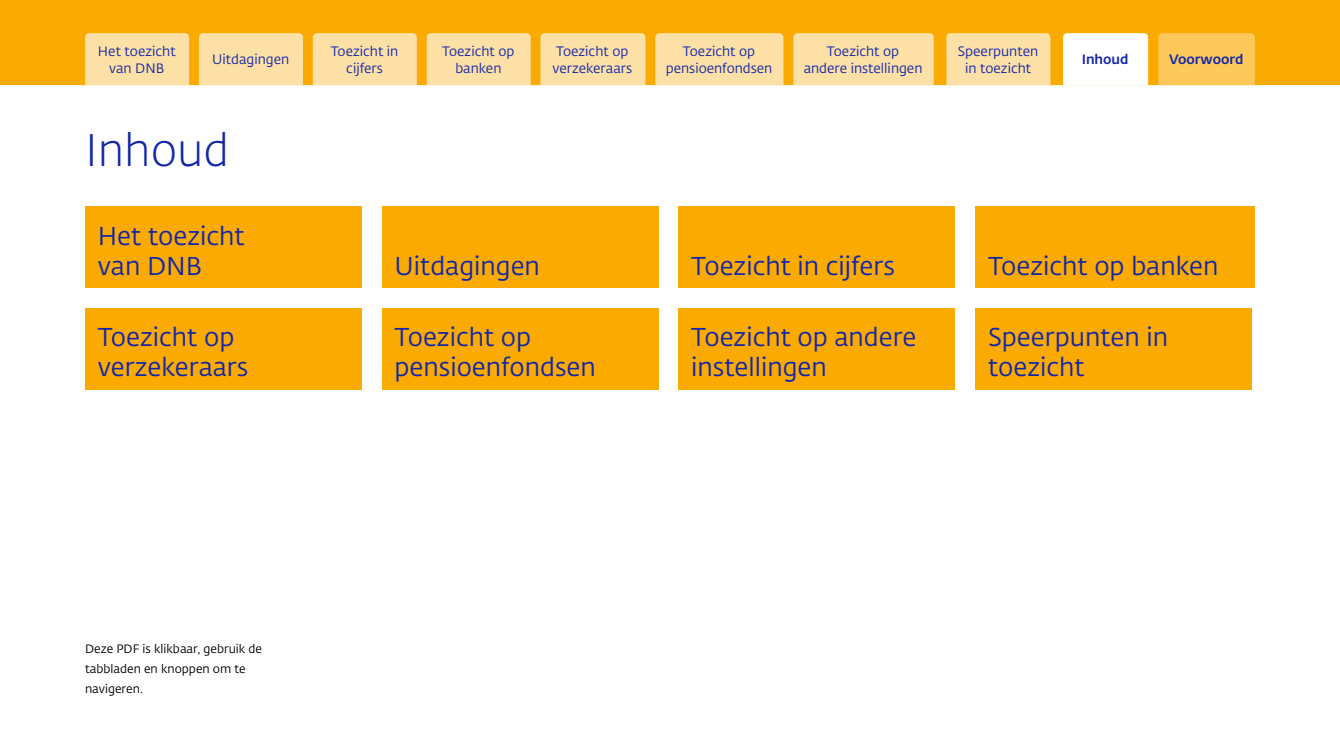
<style>
.page{position:relative;width:1340px;height:754px;background:#fff}
.page>*{position:absolute;margin:0;border:0;box-sizing:border-box;transform-origin:0 0}
.t1{font:300 45px "DNB Fedra";color:#1226aa}
.t2{font:25.5px/30px "DNB Fedra";color:#1226aa}
.t3{font:13.5px/16.5px "DNB Fedra";color:#1226aa;text-align:center}
.t4{font:500 13.5px "DNB Fedra";color:#1226aa}
.t5{font:12px/20.2px "DNB Fedra";color:#000}
</style>
<div class="page">
<div style="left:0;top:0;width:1339px;height:85px;background:#faaa00"></div>
<div style="left:1158px;top:33px;width:96px;height:52px;background:#fcc859"></div>
<svg style="left:1063px;top:33px;width:85px;height:52px"></svg>
<div style="left:199px;top:33px;width:104px;height:52px;background:#fce0a6"></div>
<div style="left:313px;top:33px;width:104px;height:52px;background:#fce0a6"></div>
<div style="left:426px;top:33px;width:104px;height:52px;background:#fce0a6"></div>
<div style="left:540px;top:33px;width:105px;height:52px;background:#fce0a6"></div>
<div style="left:655px;top:33px;width:128px;height:52px;background:#fce0a6"></div>
<div style="left:793px;top:33px;width:140px;height:52px;background:#fce0a6"></div>
<div style="left:85px;top:33px;width:104px;height:52px;background:#fce0a6"></div>
<div style="left:946px;top:33px;width:104px;height:52px;background:#fce0a6"></div>
<div style="left:678px;top:207px;width:277px;height:81px;background:#faaa00"></div>
<div style="left:975px;top:207px;width:279px;height:81px;background:#faaa00"></div>
<div style="left:85px;top:308px;width:276px;height:81px;background:#faaa00"></div>
<div style="left:382px;top:308px;width:276px;height:81px;background:#faaa00"></div>
<div style="left:678px;top:308px;width:277px;height:81px;background:#faaa00"></div>
<div style="left:975px;top:308px;width:276px;height:81px;background:#faaa00"></div>
<div style="left:382px;top:207px;width:276px;height:81px;background:#faaa00"></div>
<div style="left:85px;top:207px;width:276px;height:81px;background:#faaa00"></div>
<p class="t3" style="left:98px;top:43px;width:79px">Het toezicht van DNB</p>
<p class="t3" style="left:958px;top:43px;width:82px">Speerpunten in toezicht</p>
<p class="t3" style="left:331px;top:43px;width:69px">Toezicht in cijfers</p>
<p class="t3" style="left:442px;top:43px;width:74px">Toezicht op banken</p>
<p class="t3" style="left:552px;top:43px;width:81px;text-align:left">Toezicht op verzekeraars</p>
<p class="t3" style="left:666px;top:43px;width:108px">Toezicht op pensioenfondsen</p>
<p class="t3" style="left:803px;top:43px;width:120px">Toezicht op andere instellingen</p>
<p class="t3" style="left:212px;top:52px;width:78px">Uitdagingen</p>
<p class="t4" style="left:1081px;top:51px;width:48px">Inhoud</p>
<p class="t4" style="left:1169px;top:51px;width:76px">Voorwoord</p>
<h1 class="t1" style="left:85px;top:123px;width:145px">Inhoud</h1>
<h2 class="t2" style="left:98px;top:221px;width:148px">Het toezicht van DNB</h2>
<h2 class="t2" style="left:394px;top:251px;width:147px">Uitdagingen</h2>
<h2 class="t2" style="left:691px;top:251px;width:205px">Toezicht in cijfers</h2>
<h2 class="t2" style="left:988px;top:251px;width:232px">Toezicht op banken</h2>
<h2 class="t2" style="left:98px;top:323px;width:152px">Toezicht op verzekeraars</h2>
<h2 class="t2" style="left:394px;top:323px;width:203px">Toezicht op pensioenfondsen</h2>
<h2 class="t2" style="left:691px;top:323px;width:227px">Toezicht op andere instellingen</h2>
<h2 class="t2" style="left:988px;top:323px;width:182px">Speerpunten in toezicht</h2>
<p class="t5" style="left:85px;top:638px;width:178px">Deze PDF is klikbaar, gebruik de tabbladen en knoppen om te navigeren.</p>
</div>
